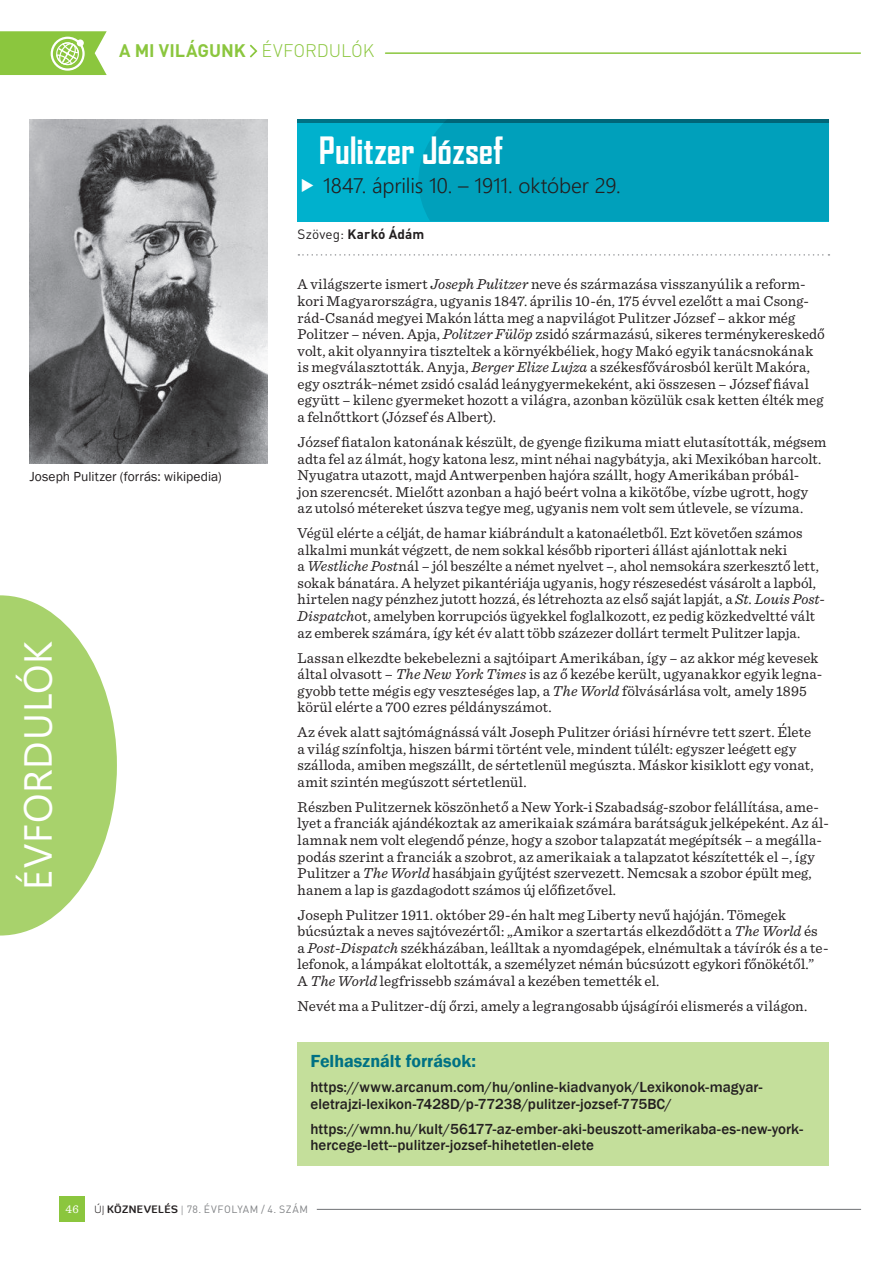
<style>
.page{position:relative;width:893px;height:1263px;background:#fff}
.page>*{position:absolute;margin:0;border:0;box-sizing:border-box;transform-origin:0 0}
.Cím_32pt{font:39px "Segoe UI";letter-spacing:.025em;color:#fff}
.Évforduló_név{font:700 36px "Agency FB";color:#fff}
.t1{font:300 21px "Segoe UI";letter-spacing:-.005em;color:#231f20}
.t2{font:700 18px "DIN Pro";letter-spacing:-.005em;color:#8bc63e}
.Keretes_cím{font:600 18px "Franklin Gothic";color:#007184}
.Body_text_fél_sor_fö{font:15px/16.6px "Sentinel";letter-spacing:.005em;color:#231f20}
.Keretes{font:500 15px/16.5px "Franklin Gothic";letter-spacing:.005em;color:#231f20}
.Képaláírás{font:13.5px "Franklin Gothic";letter-spacing:.005em;color:#231f20}
.Szerző{font:700 13.5px "DIN Pro";letter-spacing:.01em;color:#231f20}
.t3{font:12px "Sentinel";color:#fff}
.t4{font:10.5px "DIN Pro";letter-spacing:.05em;color:#808285}
.s1{font-weight:300}
.s2{font-weight:400}
.s3{font-style:italic}
.s4{font-family:"Diavlo";font-weight:300;color:#231f20}
.s5{font-family:"Diavlo";font-weight:700;color:#231f20}
.s6{font-family:"Sentinel"}
</style>
<div class="page">
<div style="left:60px;top:1197px;width:25px;height:25px;background:#8bc63e"></div>
<svg style="left:250px;top:45px;width:7px;height:12px"></svg>
<hr style="left:386px;top:52px;width:474px;height:2px;background:#8bc63e">
<svg style="left:0;top:31px;width:107px;height:44px;background:#9bcd58"></svg>
<div style="left:77px;top:39px;width:7px;height:7px;background:#fff;border-radius:50%"></div>
<div style="left:51px;top:37px;width:34px;height:34px;border:2px solid #fff;border-radius:50%"></div>
<hr style="left:317px;top:1209px;width:544px;height:1px;background:#808285">
<svg style="left:298px;top:254px;width:531px;height:2px"></svg>
<svg style="left:0;top:595px;width:117px;height:340px"></svg>
<div style="left:298px;top:1042px;width:531px;height:123px;background:#c4df9b"></div>
<div style="left:298px;top:119px;width:531px;height:102px;background:#00b1cd"></div>
<hr style="left:298px;top:119px;width:531px;height:3px;background:#007184">
<div style="left:418px;top:119px;width:411px;height:102px;background:#00a0bb"></div>
<img style="left:30px;top:119px;width:238px;height:344px">
<p class="t2" style="left:119px;top:36px;width:257px">A MI VILÁGUNK <span class="s1">ÉVFORDULÓK</span></p>
<p class="Évforduló_név" style="left:319px;top:128px;width:185px">Pulitzer József</p>
<p class="t1" style="left:323px;top:166px;width:299px">1847. április 10. – 1911. október 29.</p>
<p class="Képaláírás" style="left:30px;top:469px;width:194px">Joseph Pulitzer (forrás: wikipedia)</p>
<p class="Cím_32pt" style="left:1px;top:890px;width:250px;rotate:-90deg">ÉVFORDULÓK</p>
<p class="Szerző" style="left:298px;top:223px;width:128px"><span class="s2">Szöveg:</span> Karkó Ádám</p>
<p class="Body_text_fél_sor_fö" style="left:298px;top:275px;width:529px">A világszerte ismert <span class="s3">Joseph Pulitzer</span> neve és származása visszanyúlik a reform&shy;kori Magyarországra, ugyanis 1847. április 10-én, 175 évvel ezelőtt a mai Csong&shy;rád-Csanád megyei Makón látta meg a napvilágot Pulitzer József – akkor még Politzer – néven. Apja, <span class="s3">Politzer Fülöp</span> zsidó származású, sikeres terménykereskedő volt, akit olyannyira tiszteltek a környékbéliek, hogy Makó egyik tanácsnokának is megválasztották. Anyja, <span class="s3">Berger Elize Lujza</span> a székesfővárosból került Makóra, egy osztrák−német zsidó család leánygyermekeként, aki összesen – József fiával együtt – kilenc gyermeket hozott a világra, azonban közülük csak ketten élték meg a felnőttkort (József és Albert).</p>
<p class="Body_text_fél_sor_fö" style="left:298px;top:433px;width:530px">József fiatalon katonának készült, de gyenge fizikuma miatt elutasították, mégsem adta fel az álmát, hogy katona lesz, mint néhai nagybátyja, aki Mexikóban harcolt.<br>Nyugatra utazott, majd Antwerpenben hajóra szállt, hogy Amerikában próbál-<br>jon szerencsét. Mielőtt azonban a hajó beért volna a kikötőbe, vízbe ugrott, hogy<br>az utolsó métereket úszva tegye meg, ugyanis nem volt sem útlevele, se vízuma.</p>
<p class="Body_text_fél_sor_fö" style="left:298px;top:524px;width:529px">Végül elérte a célját, de hamar kiábrándult a katonaéletből. Ezt követően számos alkalmi munkát végzett, de nem sokkal később riporteri állást ajánlottak neki<br>a <span class="s3">Westliche Post</span>nál – jól beszélte a német nyelvet –, ahol nemsokára szerkesztő lett, sokak bánatára. A helyzet pikantériája ugyanis, hogy részesedést vásárolt a lapból, hirtelen nagy pénzhez jutott hozzá, és létrehozta az első saját lapját, a <span class="s3">St. Louis Post-Dispatch</span>ot, amelyben korrupciós ügyekkel foglalkozott, ez pedig közkedveltté vált az emberek számára, így két év alatt több százezer dollárt termelt Pulitzer lapja.</p>
<p class="Body_text_fél_sor_fö" style="left:298px;top:648px;width:526px">Lassan elkezdte bekebelezni a sajtóipart Amerikában, így – az akkor még kevesek által olvasott – <span class="s3">The New York Times</span> is az ő kezébe került, ugyanakkor egyik legna&shy;gyobb tette mégis egy veszteséges lap, a <span class="s3">The World</span> fölvásárlása volt<span class="s3">,</span> amely 1895 körül elérte a 700 ezres példányszámot.</p>
<p class="Body_text_fél_sor_fö" style="left:298px;top:723px;width:517px">Az évek alatt sajtómágnássá vált Joseph Pulitzer óriási hírnévre tett szert. Élete a világ színfoltja, hiszen bármi történt vele, mindent túlélt: egyszer leégett egy szálloda, amiben megszállt, de sértetlenül megúszta. Máskor kisiklott egy vonat, amit szintén megúszott sértetlenül.</p>
<p class="Body_text_fél_sor_fö" style="left:298px;top:797px;width:533px">Részben Pulitzernek köszönhető a New York-i Szabadság-szobor felállítása, ame&shy;lyet a franciák ajándékoztak az amerikaiak számára barátságuk jelképeként. Az ál&shy;lamnak nem volt elegendő pénze, hogy a szobor talapzatát megépítsék – a megálla&shy;podás szerint a franciák a szobrot, az amerikaiak a talapzatot készítették el –, így Pulitzer a <span class="s3">The World</span> hasábjain gyűjtést szervezett. Nemcsak a szobor épült meg, hanem a lap is gazdagodott számos új előfizetővel.</p>
<p class="Body_text_fél_sor_fö" style="left:298px;top:905px;width:532px">Joseph Pulitzer 1911. október 29-én halt meg Liberty nevű hajóján. Tömegek búcsúztak a neves sajtóvezértől: „Amikor a szertartás elkezdődött a <span class="s3">The World</span> és a <span class="s3">Post-Dispatch</span> székházában, leálltak a nyomdagépek, elnémultak a távírók és a te&shy;lefonok, a lámpákat eloltották, a személyzet némán búcsúzott egykori főnökétől.”<br>A <span class="s3">The World</span> legfrissebb számával a kezében temették el.</p>
<p class="Body_text_fél_sor_fö" style="left:298px;top:996px;width:511px">Nevét ma a Pulitzer-díj őrzi, amely a legrangosabb újságírói elismerés a világon.</p>
<p class="Keretes_cím" style="left:310px;top:1050px;width:167px">Felhasznált források:</p>
<p class="Keretes" style="left:310px;top:1079px;width:454px">https://www.arcanum.com/hu/online-kiadvanyok/Lexikonok-magyar&shy;eletrajzi-lexikon-7428D/p-77238/pulitzer-jozsef-775BC/</p>
<p class="Keretes" style="left:310px;top:1121px;width:494px">https://wmn.hu/kult/56177-az-ember-aki-beuszott-amerikaba-es-new-york&shy;hercege-lett--pulitzer-jozsef-hihetetlen-elete</p>
<p class="t3" style="left:66px;top:1200px;width:15px">46</p>
<p class="t4" style="left:95px;top:1201px;width:215px"><span class="s4">ÚJ</span> <span class="s5">KÖZNEVELÉS</span> <span class="s6">|</span> 78. ÉVFOLYAM / 4. SZÁM</p>
</div>
